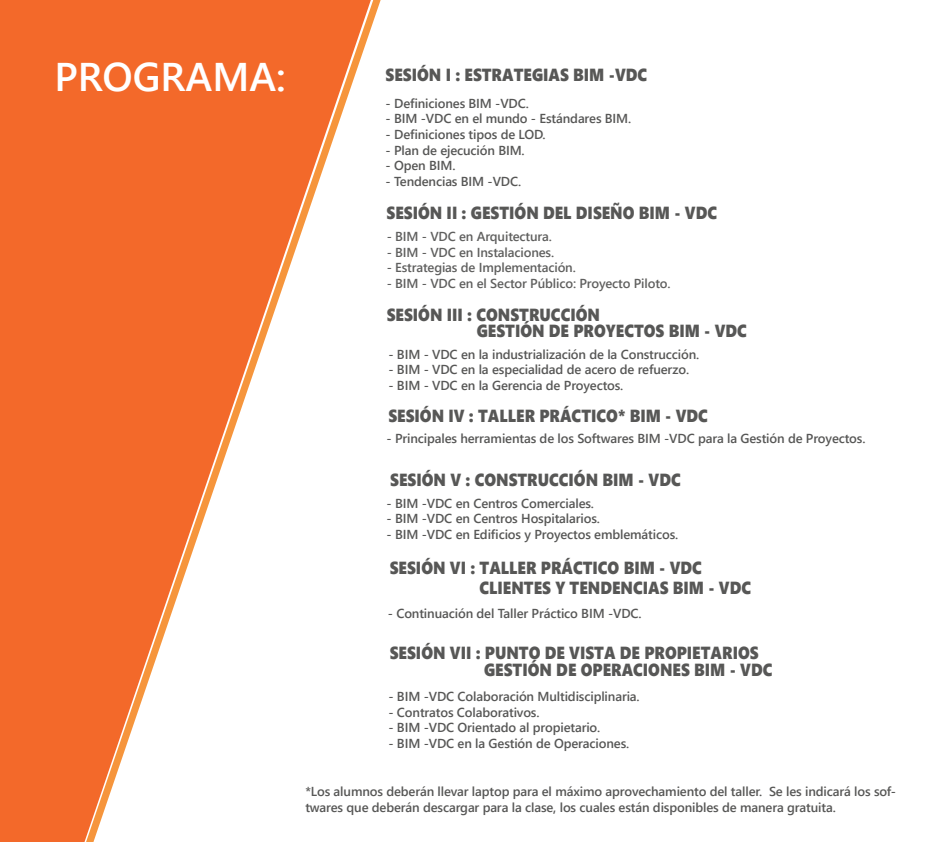
<style>
.page{position:relative;width:930px;height:842px;background:#fff}
.page>*{position:absolute;margin:0;border:0;box-sizing:border-box;transform-origin:0 0}
.t1{font:600 40px "Segoe UI";color:#fff}
.t2{font:17.5px/16.8px "Segoe UI Black";color:#575756;scale:.88 1}
.t3{font:600 13px/15.6px "Segoe UI";letter-spacing:-.01em;color:#575756}
</style>
<div class="page">
<div style="left:0;top:0;width:71px;height:842px;background:#f3692a"></div>
<svg style="left:71px;top:0;width:310px;height:842px"></svg>
<h1 class="t1" style="left:55px;top:45px;width:233px">PROGRAMA:</h1>
<h2 class="t2" style="left:386px;top:65px;width:299px">SESIÓN I : ESTRATEGIAS BIM -VDC</h2>
<p class="t3" style="left:386px;top:95px;width:145px">- Definiciones BIM -VDC.</p>
<p class="t3" style="left:386px;top:111px;width:247px">- BIM -VDC en el mundo - Estándares BIM.</p>
<p class="t3" style="left:386px;top:126px;width:162px">- Definiciones tipos de LOD.</p>
<p class="t3" style="left:386px;top:142px;width:141px">- Plan de ejecución BIM.</p>
<p class="t3" style="left:386px;top:158px;width:72px">- Open BIM.</p>
<p class="t3" style="left:386px;top:173px;width:137px">- Tendencias BIM -VDC.</p>
<h2 class="t2" style="left:386px;top:203px;width:377px">SESIÓN II : GESTIÓN DEL DISEÑO BIM - VDC</h2>
<p class="t3" style="left:386px;top:229px;width:167px">- BIM - VDC en Arquitectura.</p>
<p class="t3" style="left:386px;top:244px;width:169px">- BIM - VDC en Instalaciones.</p>
<p class="t3" style="left:386px;top:260px;width:191px">- Estrategias de Implementación.</p>
<p class="t3" style="left:386px;top:275px;width:286px">- BIM - VDC en el Sector Público: Proyecto Piloto.</p>
<h2 class="t2" style="left:477px;top:305px;width:309px;text-indent:-90px">SESIÓN III : CONSTRUCCIÓN<br>GESTIÓN DE PROYECTOS BIM - VDC</h2>
<p class="t3" style="left:388px;top:346px;width:312px">- BIM - VDC en la industrialización de la Construcción.</p>
<p class="t3" style="left:388px;top:362px;width:302px">- BIM - VDC en la especialidad de acero de refuerzo.</p>
<p class="t3" style="left:388px;top:377px;width:236px">- BIM - VDC en la Gerencia de Proyectos.</p>
<h2 class="t2" style="left:388px;top:406px;width:365px">SESIÓN IV : TALLER PRÁCTICO* BIM - VDC</h2>
<p class="t3" style="left:386px;top:431px;width:480px">- Principales herramientas de los Softwares BIM -VDC para la Gestión de Proyectos.</p>
<h2 class="t2" style="left:390px;top:471px;width:332px">SESIÓN V : CONSTRUCCIÓN BIM - VDC</h2>
<p class="t3" style="left:386px;top:495px;width:209px">- BIM -VDC en Centros Comerciales.</p>
<p class="t3" style="left:386px;top:511px;width:215px">- BIM -VDC en Centros Hospitalarios.</p>
<p class="t3" style="left:386px;top:526px;width:293px">- BIM -VDC en Edificios y Proyectos emblemáticos.</p>
<h2 class="t2" style="left:390px;top:559px;width:356px">SESIÓN VI : TALLER PRÁCTICO BIM - VDC</h2>
<h2 class="t2" style="left:479px;top:578px;width:310px">CLIENTES Y TENDENCIAS BIM - VDC</h2>
<p class="t3" style="left:388px;top:606px;width:255px">- Continuación del Taller Práctico BIM -VDC.</p>
<h2 class="t2" style="left:484px;top:644px;width:329px;text-indent:-94px">SESIÓN VII : PUNTO DE VISTA DE PROPIETARIOS<br>GESTIÓN DE OPERACIONES BIM - VDC</h2>
<p class="t3" style="left:388px;top:689px;width:253px">- BIM -VDC Colaboración Multidisciplinaria.</p>
<p class="t3" style="left:388px;top:704px;width:153px">- Contratos Colaborativos.</p>
<p class="t3" style="left:388px;top:720px;width:213px">- BIM -VDC Orientado al propietario.</p>
<p class="t3" style="left:388px;top:735px;width:242px">- BIM -VDC en la Gestión de Operaciones.</p>
<p class="t3" style="left:305px;top:784px;width:592px">*Los alumnos deberán llevar laptop para el máximo aprovechamiento del taller. Se les indicará los sof&shy;twares que deberán descargar para la clase, los cuales están disponibles de manera gratuita.</p>
</div>
